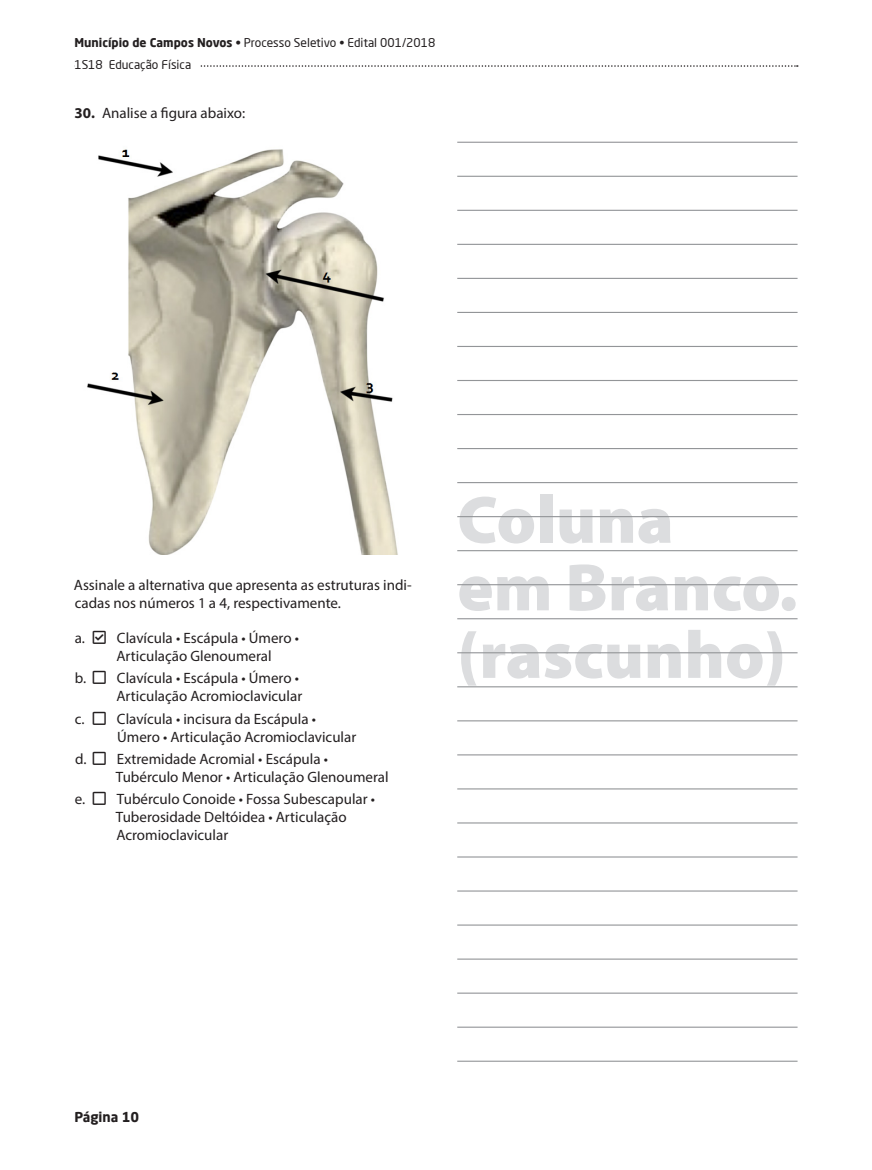
<style>
.page{position:relative;width:872px;height:1170px;background:#fff}
.page>*{position:absolute;margin:0;border:0;box-sizing:border-box;transform-origin:0 0}
.t1{font:900 67.5px/67.5px "Myriad Pro";color:#dcdddf}
.body{font:15px/18px "Myriad Pro";color:#231f20}
.t2{font:700 13.5px "Neo Sans Pro";color:#231f20}
.t3{font:12px/22.2px "Neo Sans Pro";color:#231f20}
.s1{font-weight:700}
</style>
<div class="page">
<svg style="left:200px;top:65px;width:597px;height:2px"></svg>
<hr style="left:457px;top:142px;width:340px;height:1px;background:#939598">
<hr style="left:457px;top:176px;width:340px;height:1px;background:#939598">
<hr style="left:457px;top:210px;width:340px;height:1px;background:#939598">
<hr style="left:457px;top:244px;width:340px;height:1px;background:#939598">
<hr style="left:457px;top:278px;width:340px;height:1px;background:#939598">
<hr style="left:457px;top:312px;width:340px;height:1px;background:#939598">
<hr style="left:457px;top:346px;width:340px;height:1px;background:#939598">
<hr style="left:457px;top:380px;width:340px;height:1px;background:#939598">
<hr style="left:457px;top:414px;width:340px;height:1px;background:#939598">
<hr style="left:457px;top:448px;width:340px;height:1px;background:#939598">
<hr style="left:457px;top:482px;width:340px;height:1px;background:#939598">
<hr style="left:457px;top:516px;width:340px;height:1px;background:#939598">
<hr style="left:457px;top:550px;width:340px;height:1px;background:#939598">
<hr style="left:457px;top:584px;width:340px;height:1px;background:#939598">
<hr style="left:457px;top:618px;width:340px;height:1px;background:#939598">
<hr style="left:457px;top:652px;width:340px;height:1px;background:#939598">
<hr style="left:457px;top:686px;width:340px;height:1px;background:#939598">
<hr style="left:457px;top:720px;width:340px;height:1px;background:#939598">
<hr style="left:457px;top:754px;width:340px;height:1px;background:#939598">
<hr style="left:457px;top:788px;width:340px;height:1px;background:#939598">
<hr style="left:457px;top:822px;width:340px;height:1px;background:#939598">
<hr style="left:457px;top:856px;width:340px;height:1px;background:#939598">
<hr style="left:457px;top:890px;width:340px;height:1px;background:#939598">
<hr style="left:457px;top:924px;width:340px;height:1px;background:#939598">
<hr style="left:457px;top:958px;width:340px;height:1px;background:#939598">
<hr style="left:457px;top:992px;width:340px;height:1px;background:#939598">
<hr style="left:457px;top:1026px;width:340px;height:1px;background:#939598">
<hr style="left:457px;top:1060px;width:340px;height:1px;background:#939598">
<img style="left:87px;top:149px;width:311px;height:406px">
<p class="t3" style="left:74px;top:31px;width:362px"><span class="s1">Município de Campos Novos •</span> Processo Seletivo • Edital 001/2018<br>1S18 Educação Física</p>
<p class="body" style="left:74px;top:103px;width:172px"><span class="s1">30.</span> Analise a figura abaixo:</p>
<p class="body" style="left:74px;top:575px;width:339px">Assinale a alternativa que apresenta as estruturas indi&shy;cadas nos números 1 a 4, respectivamente.</p>
<p class="body" style="left:116px;top:628px;width:184px;text-indent:-42px">a. ▲❑◆ Clavícula • Escápula • Úmero •<br>Articulação Glenoumeral</p>
<p class="body" style="left:75px;top:669px;width:229px;text-align:right">b. Clavícula • Escápula • Úmero •<br>Articulação Acromioclavicular</p>
<p class="body" style="left:117px;top:709px;width:241px;text-indent:-42px">c. Clavícula • incisura da Escápula •<br>Úmero • Articulação Acromioclavicular</p>
<p class="body" style="left:116px;top:749px;width:274px;text-indent:-41px">d. Extremidade Acromial • Escápula •<br>Tubérculo Menor • Articulação Glenoumeral</p>
<p class="body" style="left:116px;top:789px;width:261px;text-indent:-41px">e. Tubérculo Conoide • Fossa Subescapular •<br>Tuberosidade Deltóidea • Articulação<br>Acromioclavicular</p>
<h1 class="t1" style="left:457px;top:487px;width:342px">Coluna<br>em Branco. (rascunho)</h1>
<p class="t2" style="left:74px;top:1108px;width:66px">Página 10</p>
</div>
